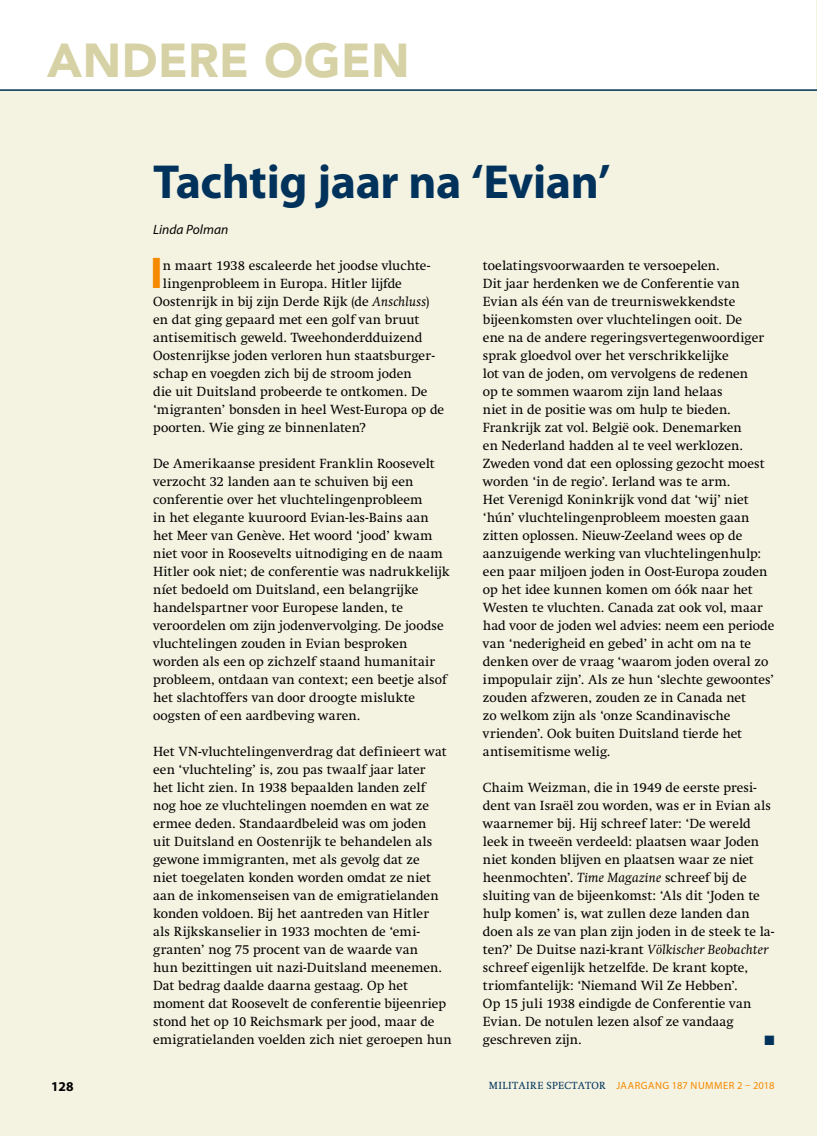
<style>
.page{position:relative;width:817px;height:1136px;background:#fff}
.page>*{position:absolute;margin:0;border:0;box-sizing:border-box;transform-origin:0 0}
.t1{font:700 48px "Myriad Pro";letter-spacing:-.01em;color:#00325c}
.t2{font:900 47.25px "Avenir LT Std";letter-spacing:.01em;color:#d6d2a5}
.t3{font:700 44.7px "Myriad Pro";color:#f58900}
.t4{font:13.5px/18px "Swift LT Std";letter-spacing:.005em;color:#000}
.t5{font:italic 13.5px "Myriad Pro";color:#000}
.t6{font:700 13.5px "Myriad Pro";color:#000}
.t7{font:13.5px "Zapf Dingbats Std";color:#00325c}
.t8{font:10.5px "Myriad Pro";letter-spacing:.045em;color:#f58900}
.s1{font-style:italic}
.s2{font-family:"Swift LT Std";color:#00325c}
</style>
<div class="page">
<div style="left:0;top:89px;width:816px;height:1046px;background:#f4f3e1"></div>
<hr style="left:0;top:89px;width:816px;height:2px;background:#00325c">
<h2 class="t2" style="left:47px;top:32px;width:364px">ANDERE OGEN</h2>
<h1 class="t1" style="left:153px;top:151px;width:459px">Tachtig jaar na ‘Evian’</h1>
<p class="t5" style="left:153px;top:221px;width:77px">Linda Polman</p>
<h3 class="t3" style="left:150px;top:244px;width:14px">I</h3>
<p class="t4" style="left:163px;top:257px;width:268px">n maart 1938 escaleerde het joodse vluchte-</p>
<p class="t4" style="left:483px;top:257px;width:293px">toelatingsvoorwaarden te versoepelen.<br>Dit jaar herdenken we de Conferentie van Evian als één van de treurniswekkendste bijeenkomsten over vluchtelingen ooit. De<br>ene na de andere regeringsvertegenwoordiger sprak gloedvol over het verschrikkelijke<br>lot van de joden, om vervolgens de redenen<br>op te sommen waarom zijn land helaas<br>niet in de positie was om hulp te bieden.<br>Frankrijk zat vol. België ook. Denemarken<br>en Nederland hadden al te veel werklozen.<br>Zweden vond dat een oplossing gezocht moest worden ‘in de regio’. Ierland was te arm.<br>Het Verenigd Koninkrijk vond dat ‘wij’ niet ‘hún’ vluchtelingenprobleem moesten gaan zitten oplossen. Nieuw-Zeeland wees op de aanzuigende werking van vluchtelingenhulp: een paar miljoen joden in Oost-Europa zouden op het idee kunnen komen om óók naar het Westen te vluchten. Canada zat ook vol, maar had voor de joden wel advies: neem een periode van ‘nederigheid en gebed’ in acht om na te denken over de vraag ‘waarom joden overal zo impopulair zijn’. Als ze hun ‘slechte gewoontes’ zouden afzweren, zouden ze in Canada net<br>zo welkom zijn als ‘onze Scandinavische vrienden’. Ook buiten Duitsland tierde het antisemitisme welig.</p>
<p class="t4" style="left:483px;top:778px;width:293px">Chaim Weizman, die in 1949 de eerste presi&shy;dent van Israël zou worden, was er in Evian als waarnemer bij. Hij schreef later: ‘De wereld leek in tweeën verdeeld: plaatsen waar Joden niet konden blijven en plaatsen waar ze niet heenmochten’. <span class="s1">Time Magazine</span> schreef bij de sluiting van de bijeenkomst: ‘Als dit ‘Joden te hulp komen’ is, wat zullen deze landen dan doen als ze van plan zijn joden in de steek te la&shy;ten?’ De Duitse nazi-krant <span class="s1">Völkischer Beobachter </span>schreef eigenlijk hetzelfde. De krant kopte, triomfantelijk: ‘Niemand Wil Ze Hebben’.<br>Op 15 juli 1938 eindigde de Conferentie van Evian. De notulen lezen alsof ze vandaag geschreven zijn.</p>
<p class="t4" style="left:163px;top:275px;width:240px">lingenprobleem in Europa. Hitler lijfde</p>
<p class="t4" style="left:153px;top:293px;width:278px">Oostenrijk in bij zijn Derde Rijk (de <span class="s1">Anschluss</span>)</p>
<p class="t4" style="left:153px;top:311px;width:268px">en dat ging gepaard met een golf van bruut</p>
<p class="t4" style="left:153px;top:329px;width:271px">antisemitisch geweld. Tweehonderdduizend</p>
<p class="t4" style="left:153px;top:347px;width:282px">Oostenrijkse joden verloren hun staatsburger-</p>
<p class="t4" style="left:153px;top:365px;width:260px">schap en voegden zich bij de stroom joden</p>
<p class="t4" style="left:153px;top:383px;width:276px">die uit Duitsland probeerde te ontkomen. De</p>
<p class="t4" style="left:153px;top:401px;width:292px">‘migranten’ bonsden in heel West-Europa op de</p>
<p class="t4" style="left:153px;top:419px;width:214px">poorten. Wie ging ze binnenlaten?</p>
<p class="t4" style="left:153px;top:455px;width:298px">De Amerikaanse president Franklin Roosevelt verzocht 32 landen aan te schuiven bij een conferentie over het vluchtelingenprobleem<br>in het elegante kuuroord Evian-les-Bains aan het Meer van Genève. Het woord ‘jood’ kwam niet voor in Roosevelts uitnodiging en de naam Hitler ook niet; de conferentie was nadrukkelijk níet bedoeld om Duitsland, een belangrijke handelspartner voor Europese landen, te veroordelen om zijn jodenvervolging. De joodse vluchtelingen zouden in Evian besproken worden als een op zichzelf staand humanitair probleem, ontdaan van context; een beetje alsof het slachtoffers van door droogte mislukte oogsten of een aardbeving waren.</p>
<p class="t4" style="left:153px;top:743px;width:300px">Het VN-vluchtelingenverdrag dat definieert wat een ‘vluchteling’ is, zou pas twaalf jaar later<br>het licht zien. In 1938 bepaalden landen zelf nog hoe ze vluchtelingen noemden en wat ze ermee deden. Standaardbeleid was om joden<br>uit Duitsland en Oostenrijk te behandelen als gewone immigranten, met als gevolg dat ze<br>niet toegelaten konden worden omdat ze niet aan de inkomenseisen van de emigratielanden konden voldoen. Bij het aantreden van Hitler<br>als Rijkskanselier in 1933 mochten de ‘emi&shy;granten’ nog 75 procent van de waarde van<br>hun bezittingen uit nazi-Duitsland meenemen.<br>Dat bedrag daalde daarna gestaag. Op het moment dat Roosevelt de conferentie bijeenriep stond het op 10 Reichsmark per jood, maar de emigratielanden voelden zich niet geroepen hun</p>
<p class="t7" style="left:764px;top:1033px;width:12px">■</p>
<p class="t6" style="left:51px;top:1077px;width:24px">128</p>
<p class="t8" style="left:489px;top:1078px;width:287px"><span class="s2">MILITAIRE SPECTATOR</span> JAARGANG 187 NUMMER 2 – 2018</p>
</div>
